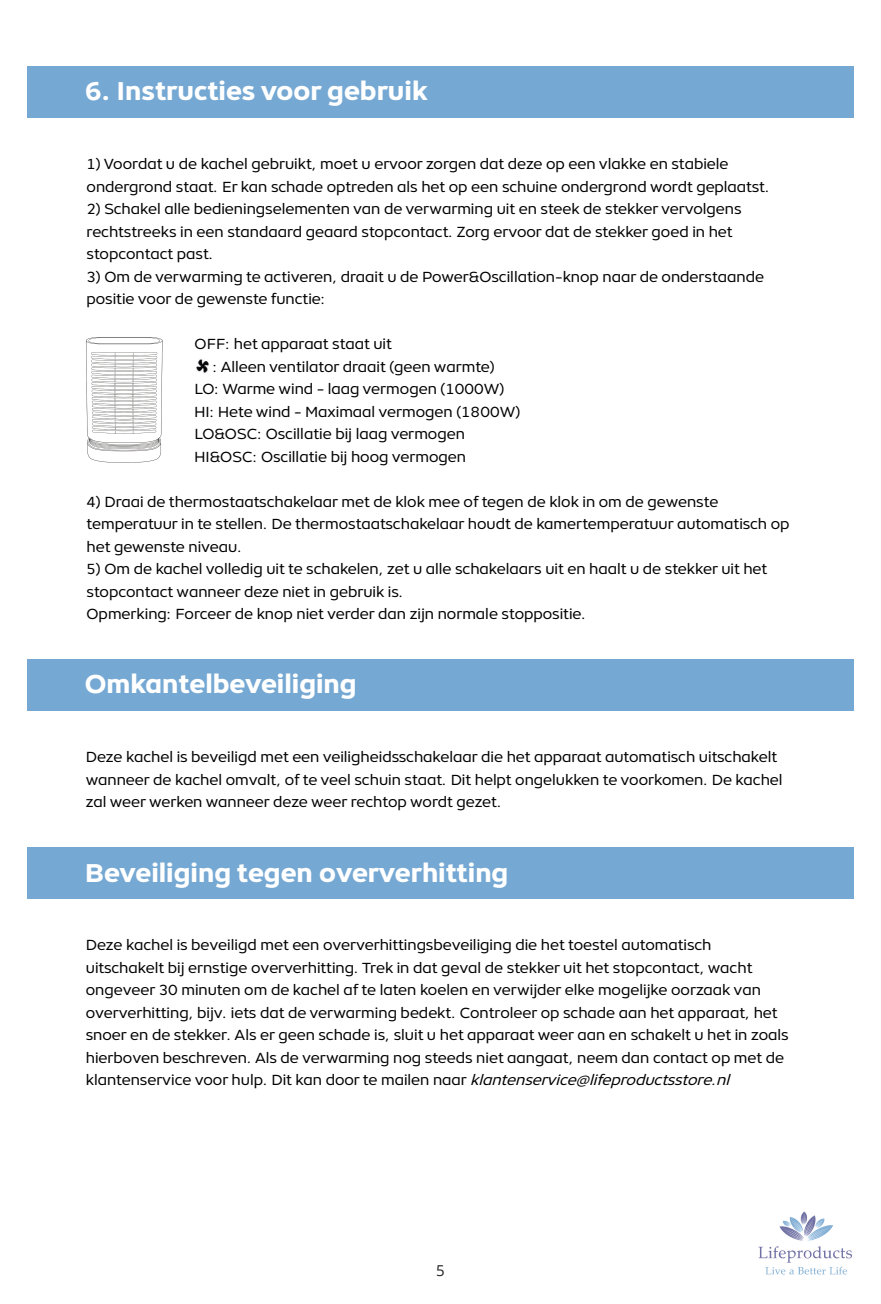
<style>
.page{position:relative;width:881px;height:1304px;background:#fff}
.page>*{position:absolute;margin:0;border:0;box-sizing:border-box;transform-origin:0 0}
.t1{font:800 26.25px "Object";color:#fff}
.t2{font:15px/22.5px "Object";color:#000}
.t3{font:15px "Open Sans";color:#231f20}
.s1{font-style:italic}
</style>
<div class="page">
<img style="left:758px;top:1211px;width:94px;height:64px">
<div style="left:27px;top:66px;width:825px;height:52px;background:#75a8d3"></div>
<div style="left:27px;top:659px;width:825px;height:52px;background:#75a8d3"></div>
<div style="left:27px;top:847px;width:825px;height:52px;background:#75a8d3"></div>
<img style="left:196px;top:359px;width:13px;height:14px">
<img style="left:86px;top:337px;width:77px;height:126px">
<p class="t1" style="left:85px;top:70px;width:344px">6. Instructies voor gebruik</p>
<p class="t2" style="left:86px;top:151px;width:684px">1) Voordat u de kachel gebruikt, moet u ervoor zorgen dat deze op een vlakke en stabiele ondergrond staat. Er kan schade optreden als het op een schuine ondergrond wordt geplaatst.</p>
<p class="t2" style="left:86px;top:196px;width:656px">2) Schakel alle bedieningselementen van de verwarming uit en steek de stekker vervolgens rechtstreeks in een standaard geaard stopcontact. Zorg ervoor dat de stekker goed in het stopcontact past.</p>
<p class="t2" style="left:86px;top:264px;width:678px">3) Om de verwarming te activeren, draait u de Power&amp;Oscillation-knop naar de onderstaande positie voor de gewenste functie:</p>
<p class="t2" style="left:194px;top:331px;width:199px">OFF: het apparaat staat uit</p>
<p class="t2" style="left:213px;top:354px;width:283px">: Alleen ventilator draait (geen warmte)</p>
<p class="t2" style="left:194px;top:376px;width:311px">LO: Warme wind - laag vermogen (1000W)</p>
<p class="t2" style="left:194px;top:399px;width:327px">HI: Hete wind - Maximaal vermogen (1800W)</p>
<p class="t2" style="left:194px;top:421px;width:272px">LO&amp;OSC: Oscillatie bij laag vermogen</p>
<p class="t2" style="left:194px;top:444px;width:273px">HI&amp;OSC: Oscillatie bij hoog vermogen</p>
<p class="t2" style="left:86px;top:489px;width:704px">4) Draai de thermostaatschakelaar met de klok mee of tegen de klok in om de gewenste temperatuur in te stellen. De thermostaatschakelaar houdt de kamertemperatuur automatisch op het gewenste niveau.</p>
<p class="t2" style="left:86px;top:556px;width:682px">5) Om de kachel volledig uit te schakelen, zet u alle schakelaars uit en haalt u de stekker uit het stopcontact wanneer deze niet in gebruik is.</p>
<p class="t2" style="left:86px;top:601px;width:501px">Opmerking: Forceer de knop niet verder dan zijn normale stoppositie.</p>
<p class="t1" style="left:85px;top:663px;width:273px">Omkantelbeveiliging</p>
<p class="t2" style="left:86px;top:744px;width:698px">Deze kachel is beveiligd met een veiligheidsschakelaar die het apparaat automatisch uitschakelt wanneer de kachel omvalt, of te veel schuin staat. Dit helpt ongelukken te voorkomen. De kachel zal weer werken wanneer deze weer rechtop wordt gezet.</p>
<p class="t1" style="left:85px;top:851px;width:425px">Beveiliging tegen oververhitting</p>
<p class="t2" style="left:86px;top:932px;width:704px">Deze kachel is beveiligd met een oververhittingsbeveiliging die het toestel automatisch uitschakelt bij ernstige oververhitting. Trek in dat geval de stekker uit het stopcontact, wacht ongeveer 30 minuten om de kachel af te laten koelen en verwijder elke mogelijke oorzaak van oververhitting, bijv. iets dat de verwarming bedekt. Controleer op schade aan het apparaat, het snoer en de stekker. Als er geen schade is, sluit u het apparaat weer aan en schakelt u het in zoals hierboven beschreven. Als de verwarming nog steeds niet aangaat, neem dan contact op met de klantenservice voor hulp. Dit kan door te mailen naar <span class="s1">klantenservice@lifeproductsstore.nl</span></p>
<p class="t3" style="left:436px;top:1259px;width:10px">5</p>
</div>
